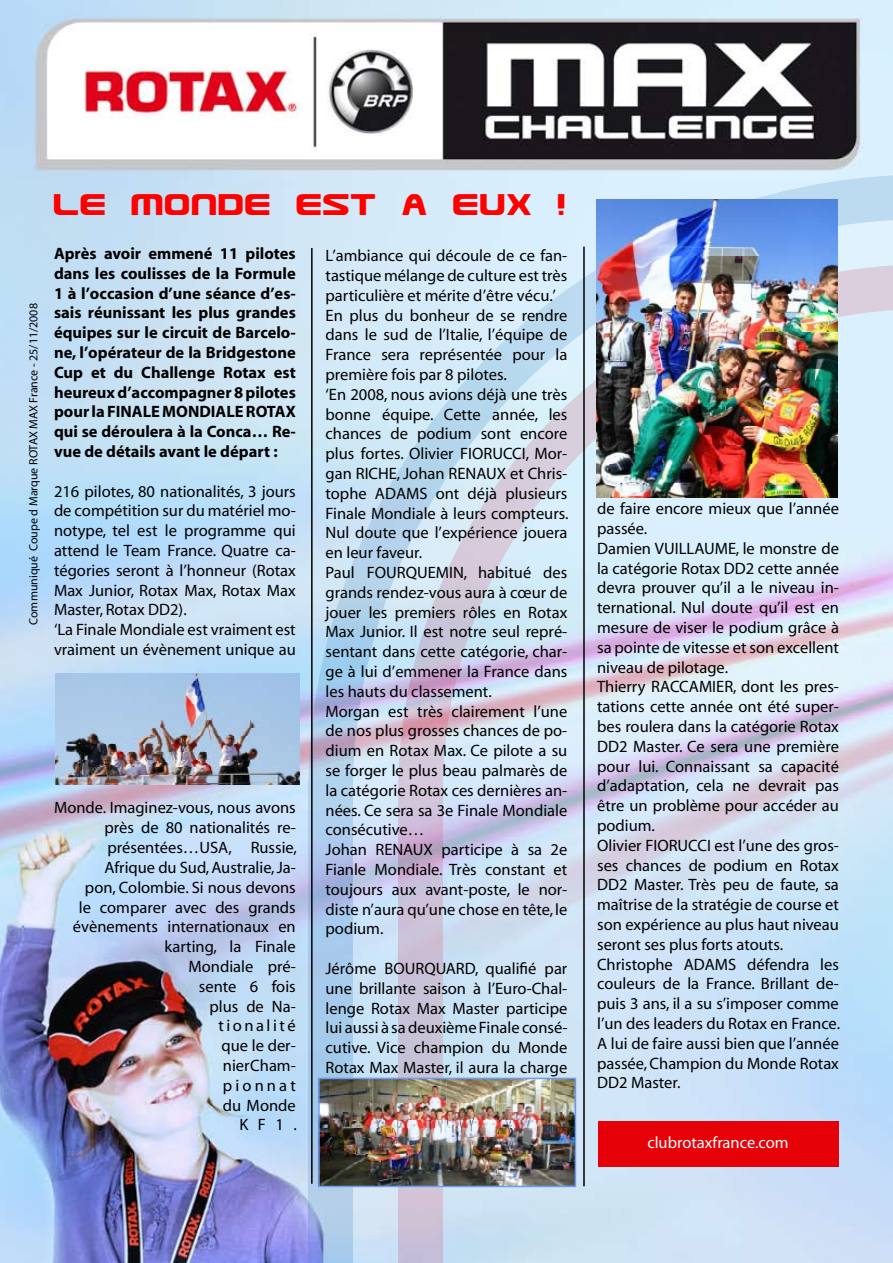
<style>
.page{position:relative;width:893px;height:1263px;background:#fff}
.page>*{position:absolute;margin:0;border:0;box-sizing:border-box;transform-origin:0 0}
.t1{font:36px "Usuzi";color:#f00}
.t2{font:16.5px/19.8px "Myriad";color:#000}
.t3{font:700 16.5px/19.8px "Myriad";color:#000;text-align:justify}
.t4{font:16.5px "Myriad";color:#fff}
.t5{font:12px "Myriad Pro";color:#000}
</style>
<div class="page">
<img style="left:0;top:0;width:893px;height:1263px">
<svg style="left:308px;top:782px;width:45px;height:481px;background:#a7c6e9"></svg>
<svg style="left:398px;top:783px;width:45px;height:480px;background:#cabdd6"></svg>
<svg style="left:353px;top:783px;width:45px;height:480px;background:#cde0f6"></svg>
<svg style="left:308px;top:174px;width:585px;height:608px;background:#cae2f4"></svg>
<svg style="left:353px;top:219px;width:540px;height:564px;background:#d4e0f1"></svg>
<div style="left:598px;top:1121px;width:240px;height:45px;background:#e60108"></div>
<hr style="left:311px;top:248px;width:2px;height:936px;background:#000">
<hr style="left:583px;top:247px;width:2px;height:939px;background:#000">
<img style="left:55px;top:673px;width:244px;height:112px">
<img style="left:597px;top:200px;width:241px;height:297px">
<img style="left:321px;top:1081px;width:252px;height:103px">
<div style="left:318px;top:1078px;width:258px;height:109px;border:2px solid #689cef"></div>
<p class="t5" style="left:26px;top:625px;width:323px;rotate:-90deg">Communiqué Coupe d Marque ROTAX MAX France - 25/11/2008</p>
<h1 class="t1" style="left:54px;top:186px;width:515px">LE MONDE EST A EUX !</h1>
<p class="t3" style="left:54px;top:244px;width:243px">Après avoir emmené 11 pilotes dans les coulisses de la Formule 1 à l’occasion d’une séance d’es&shy;sais réunissant les plus grandes équipes sur le circuit de Barcelo&shy;ne, l’opérateur de la Bridgestone Cup et du Challenge Rotax est heureux d’accompagner 8 pilotes pour la FINALE MONDIALE ROTAX qui se déroulera à la Conca… Re&shy;vue de détails avant le départ :</p>
<p class="t2" style="left:54px;top:482px;width:243px">216 pilotes, 80 nationalités, 3 jours de compétition sur du matériel mo&shy;notype, tel est le programme qui attend le Team France. Quatre ca&shy;tégories seront à l’honneur (Rotax<br>Max Junior, Rotax Max, Rotax Max<br>Master, Rotax DD2).<br>‘La Finale Mondiale est vraiment est vraiment un évènement unique au</p>
<p class="t2" style="left:54px;top:799px;width:244px;text-align:right">Monde. Imaginez-vous, nous avons près de 80 nationalités re&shy;présentées…USA, Russie,<br>Afrique du Sud, Australie, Ja-<br>pon, Colombie. Si nous devons<br>le comparer avec des grands évènements internationaux en karting, la Finale<br>Mondiale pré-<br>sente 6 fois<br>plus de Na-<br>tionalité<br>que le der-<br>nier Cham-<br>pionnat<br>du Monde<br>KF1.</p>
<p class="t2" style="left:326px;top:246px;width:244px">L’ambiance qui découle de ce fan&shy;tastique mélange de culture est très particulière et mérite d’être vécu.’<br>En plus du bonheur de se rendre dans le sud de l’Italie, l’équipe de<br>France sera représentée pour la première fois par 8 pilotes.<br>‘En 2008, nous avions déjà une très bonne équipe. Cette année, les chances de podium sont encore plus fortes. Olivier FIORUCCI, Mor&shy;gan RICHE, Johan RENAUX et Chris&shy;tophe ADAMS ont déjà plusieurs<br>Finale Mondiale à leurs compteurs.<br>Nul doute que l’expérience jouera en leur faveur.<br>Paul FOURQUEMIN, habitué des grands rendez-vous aura à cœur de jouer les premiers rôles en Rotax<br>Max Junior. Il est notre seul repré&shy;sentant dans cette catégorie, char&shy;ge à lui d’emmener la France dans les hauts du classement.<br>Morgan est très clairement l’une de nos plus grosses chances de po&shy;dium en Rotax Max. Ce pilote a su se forger le plus beau palmarès de la catégorie Rotax ces dernières an&shy;nées. Ce sera sa 3e Finale Mondiale consécutive…<br>Johan RENAUX participe à sa 2e<br>Fianle Mondiale. Très constant et toujours aux avant-poste, le nor&shy;diste n’aura qu’une chose en tête, le podium.</p>
<p class="t2" style="left:326px;top:959px;width:243px;text-align:justify">Jérôme BOURQUARD, qualifié par une brillante saison à l’Euro-Chal&shy;lenge Rotax Max Master participe lui aussi à sa deuxième Finale consé&shy;cutive. Vice champion du Monde Rotax Max Master, il aura la charge</p>
<p class="t2" style="left:597px;top:499px;width:244px">de faire encore mieux que l’année passée.<br>Damien VUILLAUME, le monstre de la catégorie Rotax DD2 cette année devra prouver qu’il a le niveau in&shy;ternational. Nul doute qu’il est en mesure de viser le podium grâce à sa pointe de vitesse et son excellent niveau de pilotage.<br>Thierry RACCAMIER, dont les pres&shy;tations cette année ont été super&shy;bes roulera dans la catégorie Rotax<br>DD2 Master. Ce sera une première pour lui. Connaissant sa capacité d’adaptation, cela ne devrait pas être un problème pour accéder au podium.<br>Olivier FIORUCCI est l’une des gros&shy;ses chances de podium en Rotax<br>DD2 Master. Très peu de faute, sa maîtrise de la stratégie de course et son expérience au plus haut niveau seront ses plus forts atouts.<br>Christophe ADAMS défendra les couleurs de la France. Brillant de&shy;puis 3 ans, il a su s’imposer comme l’un des leaders du Rotax en France.<br>A lui de faire aussi bien que l’année passée, Champion du Monde Rotax<br>DD2 Master.</p>
<p class="t4" style="left:647px;top:1134px;width:143px">clubrotaxfrance.com</p>
</div>
